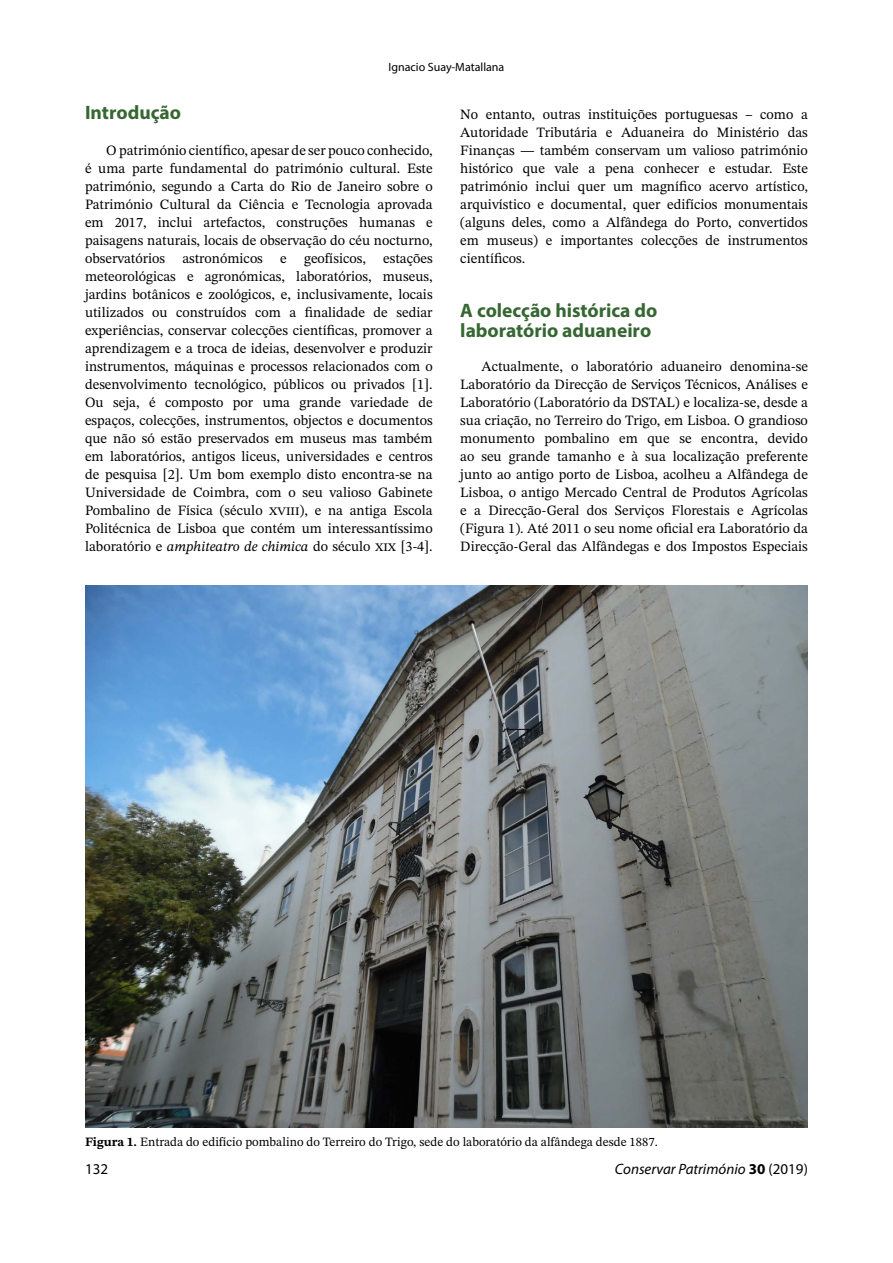
<style>
.page{position:relative;width:893px;height:1263px;background:#fff}
.page>*{position:absolute;margin:0;border:0;box-sizing:border-box;transform-origin:0 0}
.t1{font:700 19.5px/19.5px "Myriad Pro";color:#366732}
.t2{font:italic 15px "Myriad Pro";color:#000}
.t3{font:15px "Myriad Pro";color:#000}
.t4{font:14.25px/18px "STIX Two Text";color:#000;text-align:justify}
.t5{font:12.75px "STIX Two Text";color:#000}
.t6{font:12px "Myriad Pro";color:#000}
.s1{font-style:italic}
.s2{font-weight:700}
.s3{font-weight:700;font-style:normal}
.s4{font-style:normal}
</style>
<div class="page">
<img style="left:85px;top:586px;width:723px;height:542px">
<p class="t6" style="left:389px;top:59px;width:117px">Ignacio Suay-Matallana</p>
<h1 class="t1" style="left:85px;top:102px;width:97px">Introdução</h1>
<p class="t4" style="left:85px;top:141px;width:349px;text-indent:21px">O património científico, apesar de ser pouco conhecido, é uma parte fundamental do património cultural. Este património, segundo a Carta do Rio de Janeiro sobre o Património Cultural da Ciência e Tecnologia aprovada em 2017, inclui artefactos, construções humanas e paisagens naturais, locais de observação do céu nocturno, observatórios astronómicos e geofísicos, estações meteorológicas e agronómicas, laboratórios, museus, jardins botânicos e zoológicos, e, inclusivamente, locais utilizados ou construídos com a finalidade de sediar experiências, conservar colecções científicas, promover a aprendizagem e a troca de ideias, desenvolver e produzir instrumentos, máquinas e processos relacionados com o desenvolvimento tecnológico, públicos ou privados [1].<br>Ou seja, é composto por uma grande variedade de espaços, colecções, instrumentos, objectos e documentos que não só estão preservados em museus mas também em laboratórios, antigos liceus, universidades e centros de pesquisa [2]. Um bom exemplo disto encontra-se na Universidade de Coimbra, com o seu valioso Gabinete Pombalino de Física (século xviii), e na antiga Escola Politécnica de Lisboa que contém um interessantíssimo laboratório e <span class="s1">amphiteatro de chimica</span> do século xix [3‑4].</p>
<p class="t4" style="left:460px;top:105px;width:349px">No entanto, outras instituições portuguesas – como a Autoridade Tributária e Aduaneira do Ministério das Finanças ― também conservam um valioso património histórico que vale a pena conhecer e estudar. Este património inclui quer um magnífico acervo artístico, arquivístico e documental, quer edifícios monumentais (alguns deles, como a Alfândega do Porto, convertidos em museus) e importantes colecções de instrumentos científicos.</p>
<h1 class="t1" style="left:460px;top:300px;width:198px">A colecção histórica do laboratório aduaneiro</h1>
<p class="t4" style="left:460px;top:357px;width:349px;text-indent:21px">Actualmente, o laboratório aduaneiro denomina-se Laboratório da Direcção de Serviços Técnicos, Análises e Laboratório (Laboratório da DSTAL) e localiza-se, desde a sua criação, no Terreiro do Trigo, em Lisboa. O grandioso monumento pombalino em que se encontra, devido ao seu grande tamanho e à sua localização preferente junto ao antigo porto de Lisboa, acolheu a Alfândega de Lisboa, o antigo Mercado Central de Produtos Agrícolas e a Direcção-Geral dos Serviços Florestais e Agrícolas (Figura 1). Até 2011 o seu nome oficial era Laboratório da Direcção-Geral das Alfândegas e dos Impostos Especiais</p>
<p class="t5" style="left:85px;top:1133px;width:574px"><span class="s2">Figura 1.</span> Entrada do edifício pombalino do Terreiro do Trigo, sede do laboratório da alfândega desde 1887.</p>
<p class="t3" style="left:85px;top:1160px;width:25px">132</p>
<p class="t2" style="left:615px;top:1160px;width:194px">Conservar Património <span class="s3">30</span> <span class="s4">(2019)</span></p>
</div>
